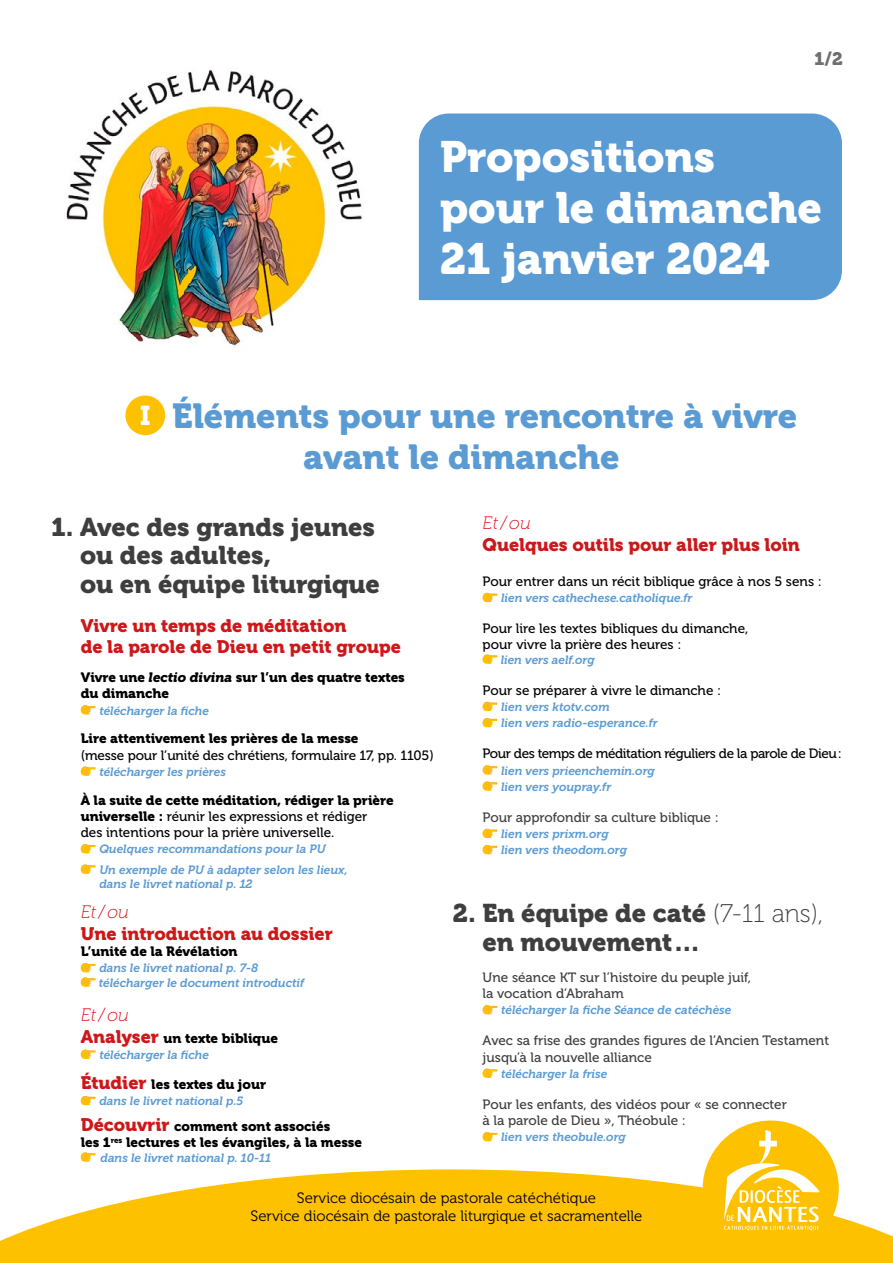
<style>
.page{position:relative;width:893px;height:1263px;background:#fff}
.page>*{position:absolute;margin:0;border:0;box-sizing:border-box;transform-origin:0 0}
.t1{font:43.5px/51px "Museo 900";color:#fff}
.t2{font:34.5px/41.4px "Museo 900";color:#5b9bd4;text-align:center}
.t3{font:25.5px/28.5px "Museo 900";color:#3e3e3e}
.t4{font:18px/21.6px "Museo 900";color:#cd1719}
.t5{font:italic 18px "Museo 100";letter-spacing:-.005em;color:#e30613}
.t6{font:18px "Museo 900";color:#706f6f}
.t7{font:15px/18px "Museo 300";color:#000;text-align:center}
.t8{font:13.5px/16.2px "Museo 500";color:#000}
.t9{font:13.5px/16.2px "Museo 900";color:#000}
.t10{font:13.5px/16.2px "Museo 500";color:#3e3e3e}
.t11{font:13.5px "Museo 500";letter-spacing:-.03em;color:#000}
.t12{font:italic 12px/16.2px "Museo 700";color:#5b9bd4}
.s1{font-size:27px;color:#fff}
.s2{font-style:italic}
.s3{font-family:"Museo 900"}
.s4{font-size:18px;color:#cd1719}
.s5{font-family:"Museo 100"}
</style>
<div class="page">
<svg style="left:0;top:1169px;width:893px;height:94px;fill:#fdc100"></svg>
<div style="left:419px;top:114px;width:423px;height:186px;background:#5b9bd4"></div>
<div style="left:125px;top:395px;width:40px;height:40px;background:#fdc100;border-radius:50%"></div>
<svg style="left:80px;top:705px;width:16px;height:10px"></svg>
<svg style="left:80px;top:766px;width:16px;height:10px"></svg>
<svg style="left:80px;top:844px;width:16px;height:10px"></svg>
<svg style="left:80px;top:864px;width:16px;height:10px"></svg>
<svg style="left:80px;top:963px;width:16px;height:24px"></svg>
<svg style="left:80px;top:1049px;width:16px;height:10px"></svg>
<svg style="left:80px;top:1096px;width:16px;height:9px"></svg>
<svg style="left:80px;top:1152px;width:16px;height:10px"></svg>
<svg style="left:482px;top:592px;width:15px;height:10px"></svg>
<svg style="left:482px;top:654px;width:15px;height:10px"></svg>
<svg style="left:482px;top:701px;width:15px;height:10px"></svg>
<svg style="left:482px;top:718px;width:15px;height:10px"></svg>
<svg style="left:482px;top:765px;width:15px;height:10px"></svg>
<svg style="left:482px;top:781px;width:15px;height:10px"></svg>
<svg style="left:482px;top:828px;width:15px;height:10px"></svg>
<svg style="left:482px;top:845px;width:15px;height:10px"></svg>
<svg style="left:482px;top:1005px;width:15px;height:10px"></svg>
<svg style="left:482px;top:1068px;width:15px;height:10px"></svg>
<svg style="left:482px;top:1132px;width:15px;height:10px"></svg>
<div style="left:703px;top:1120px;width:136px;height:136px;background:#fdc100;border-radius:50%"></div>
<svg style="left:724px;top:1130px;width:95px;height:100px"></svg>
<img style="left:66px;top:70px;width:296px;height:277px">
<h3 class="t6" style="left:814px;top:48px;width:30px">1/2</h3>
<h1 class="t1" style="left:440px;top:132px;width:383px">Propositions pour le dimanche<br>21 janvier 2024</h1>
<h2 class="t2" style="left:140px;top:395px;width:659px"><span class="s1">I</span> Éléments pour une rencontre à vivre avant le dimanche</h2>
<h3 class="t3" style="left:80px;top:513px;width:301px;text-indent:-29px">1. Avec des grands jeunes ou des adultes,<br>ou en équipe liturgique</h3>
<h3 class="t4" style="left:81px;top:615px;width:322px">Vivre un temps de méditation<br>de la parole de Dieu en petit groupe</h3>
<p class="t9" style="left:81px;top:669px;width:326px">Vivre une <span class="s2">lectio divina</span> sur l’un des quatre textes du dimanche</p>
<p class="t12" style="left:99px;top:702px;width:111px">télécharger la fiche</p>
<p class="t9" style="left:81px;top:731px;width:279px">Lire attentivement les prières de la messe</p>
<p class="t8" style="left:81px;top:747px;width:354px">(messe pour l’unité des chrétiens, formulaire 17, pp. 1105)</p>
<p class="t12" style="left:99px;top:764px;width:128px">télécharger les prières</p>
<p class="t9" style="left:81px;top:792px;width:314px">À la suite de cette méditation, rédiger la prière</p>
<p class="t8" style="left:81px;top:808px;width:288px"><span class="s3">universelle :</span> réunir les expressions et rédiger des intentions pour la prière universelle.</p>
<p class="t12" style="left:99px;top:839px;width:250px;line-height:20.4px">Quelques recommandations pour la PU<br>Un exemple de PU à adapter selon les lieux,</p>
<p class="t12" style="left:99px;top:876px;width:155px">dans le livret national p. 12</p>
<h3 class="t5" style="left:81px;top:903px;width:50px">Et/ou</h3>
<h3 class="t4" style="left:81px;top:923px;width:254px">Une introduction au dossier</h3>
<p class="t9" style="left:81px;top:943px;width:158px">L’unité de la Révélation</p>
<p class="t12" style="left:99px;top:961px;width:207px;line-height:14.4px">dans le livret national p. 7-8 télécharger le document introductif</p>
<h3 class="t5" style="left:81px;top:1005px;width:50px">Et/ou</h3>
<p class="t9" style="left:81px;top:1030px;width:199px"><span class="s4">Analyser</span> un texte biblique</p>
<p class="t12" style="left:99px;top:1047px;width:111px">télécharger la fiche</p>
<p class="t9" style="left:81px;top:1076px;width:187px"><span class="s4">Étudier</span> les textes du jour</p>
<p class="t12" style="left:99px;top:1093px;width:145px">dans le livret national p.5</p>
<p class="t9" style="left:81px;top:1118px;width:283px"><span class="s4">Découvrir</span> comment sont associés<br>les 1<sup>res</sup> lectures et les évangiles, à la messe</p>
<p class="t12" style="left:101px;top:1149px;width:172px">dans le livret national p. 10-11</p>
<h3 class="t5" style="left:483px;top:513px;width:50px">Et/ou</h3>
<h3 class="t4" style="left:483px;top:534px;width:319px">Quelques outils pour aller plus loin</h3>
<p class="t8" style="left:483px;top:573px;width:341px">Pour entrer dans un récit biblique grâce à nos 5 sens :</p>
<p class="t12" style="left:501px;top:590px;width:193px">lien vers cathechese.catholique.fr</p>
<p class="t8" style="left:483px;top:621px;width:267px">Pour lire les textes bibliques du dimanche, pour vivre la prière des heures :</p>
<p class="t12" style="left:501px;top:652px;width:96px">lien vers aelf.org</p>
<p class="t8" style="left:483px;top:682px;width:240px">Pour se préparer à vivre le dimanche :</p>
<p class="t12" style="left:501px;top:699px;width:158px">lien vers ktotv.com<br>lien vers radio-esperance.fr</p>
<p class="t11" style="left:483px;top:746px;width:361px">Pour des temps de méditation réguliers de la parole de Dieu:</p>
<p class="t12" style="left:501px;top:762px;width:155px">lien vers prieenchemin.org lien vers youpray.fr</p>
<p class="t10" style="left:483px;top:809px;width:238px">Pour approfondir sa culture biblique :</p>
<p class="t12" style="left:501px;top:826px;width:128px">lien vers prixm.org lien vers theodom.org</p>
<h3 class="t3" style="left:482px;top:899px;width:342px;text-indent:-30px">2. En équipe de caté <span class="s5">(7-11 ans), </span>en mouvement…</h3>
<p class="t10" style="left:483px;top:969px;width:270px">Une séance KT sur l’histoire du peuple juif, la vocation d’Abraham</p>
<p class="t12" style="left:501px;top:1002px;width:232px">télécharger la fiche Séance de catéchèse</p>
<p class="t10" style="left:483px;top:1033px;width:348px">Avec sa frise des grandes figures de l’Ancien Testament jusqu’à la nouvelle alliance</p>
<p class="t12" style="left:501px;top:1066px;width:108px">télécharger la frise</p>
<p class="t10" style="left:483px;top:1096px;width:306px">Pour les enfants, des vidéos pour « se connecter à la parole de Dieu », Théobule :</p>
<p class="t12" style="left:501px;top:1129px;width:126px">lien vers theobule.org</p>
<p class="t7" style="left:250px;top:1189px;width:393px">Service diocésain de pastorale catéchétique<br>Service diocésain de pastorale liturgique et sacramentelle</p>
</div>
